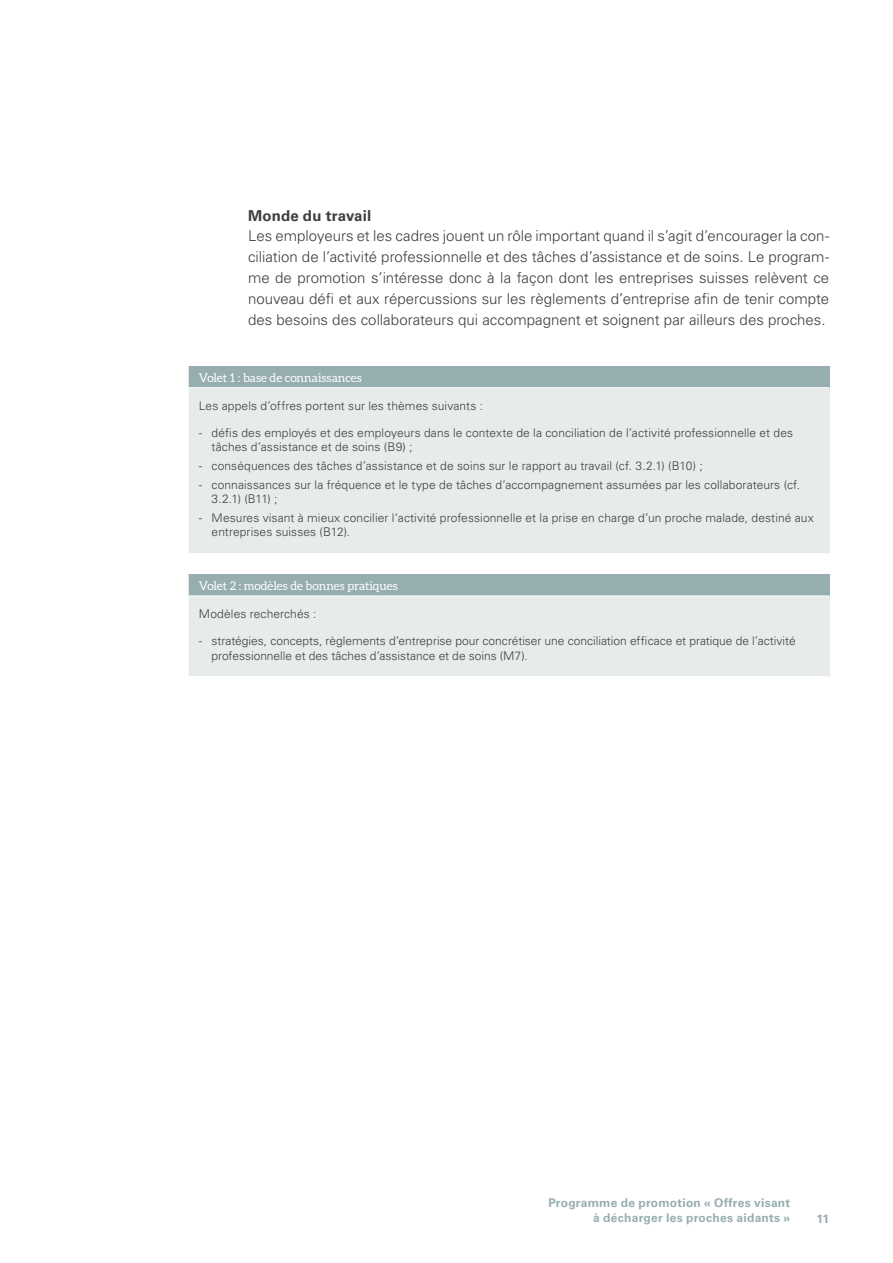
<style>
.page{position:relative;width:893px;height:1263px;background:#fff}
.page>*{position:absolute;margin:0;border:0;box-sizing:border-box;transform-origin:0 0}
.t1{font:300 15px/20.9px "Univers LT";color:#3e3e3f;text-align:justify}
.t2{font:700 15px "Univers LT";letter-spacing:.015em;color:#3e3e3f}
.t3{font:300 12px/14.4px "Univers LT";letter-spacing:.005em;color:#3e3e3f}
.t4{font:700 12px/15px "Univers LT";letter-spacing:.02em;color:#97aeb0;text-align:right}
.t5{font:12px "Aleo";color:#fff}
</style>
<div class="page">
<div style="left:188px;top:366px;width:641px;height:22px;background:#97aeb0"></div>
<div style="left:188px;top:388px;width:641px;height:165px;background:#e7ebec"></div>
<svg style="left:188px;top:366px;width:1px;height:21px"></svg>
<hr style="left:188px;top:388px;width:1px;height:165px;background:#fff">
<hr style="left:188px;top:387px;width:641px;height:1px;background:#fff">
<div style="left:188px;top:575px;width:641px;height:21px;background:#97aeb0"></div>
<div style="left:188px;top:596px;width:641px;height:81px;background:#e7ebec"></div>
<svg style="left:188px;top:575px;width:1px;height:20px"></svg>
<hr style="left:188px;top:596px;width:1px;height:80px;background:#fff">
<hr style="left:188px;top:676px;width:641px;height:1px;background:#fff">
<hr style="left:188px;top:595px;width:641px;height:1px;background:#fff">
<p class="t2" style="left:248px;top:206px;width:125px">Monde du travail</p>
<p class="t1" style="left:248px;top:226px;width:583px">Les employeurs et les cadres jouent un rôle important quand il s’agit d’encourager la con&shy;ciliation de l’activité professionnelle et des tâches d’assistance et de soins. Le program&shy;me de promotion s’intéresse donc à la façon dont les entreprises suisses relèvent ce nouveau défi et aux répercussions sur les règlements d’entreprise afin de tenir compte des besoins des collaborateurs qui accompagnent et soignent par ailleurs des proches.</p>
<p class="t5" style="left:199px;top:371px;width:164px">Volet 1 : base de connaissances</p>
<p class="t3" style="left:199px;top:398px;width:286px">Les appels d’offres portent sur les thèmes suivants :</p>
<p class="t3" style="left:212px;top:426px;width:583px;text-indent:-13px">- défis des employés et des employeurs dans le contexte de la conciliation de l’activité professionnelle et des tâches d’assistance et de soins (B9) ;</p>
<p class="t3" style="left:199px;top:459px;width:506px">- conséquences des tâches d’assistance et de soins sur le rapport au travail (cf. 3.2.1) (B10) ;</p>
<p class="t3" style="left:212px;top:477px;width:590px;text-indent:-13px">- connaissances sur la fréquence et le type de tâches d’accompagnement assumées par les collaborateurs (cf.<br>3.2.1) (B11) ;</p>
<p class="t3" style="left:212px;top:510px;width:604px;text-indent:-13px">- Mesures visant à mieux concilier l‘activité professionnelle et la prise en charge d’un proche malade, destiné aux entreprises suisses (B12).</p>
<p class="t5" style="left:199px;top:579px;width:200px">Volet 2 : modèles de bonnes pratiques</p>
<p class="t3" style="left:199px;top:607px;width:119px">Modèles recherchés :</p>
<p class="t3" style="left:212px;top:634px;width:586px;text-indent:-13px">- stratégies, concepts, règlements d’entreprise pour concrétiser une conciliation efficace et pratique de l’activité professionnelle et des tâches d’assistance et de soins (M7).</p>
<p class="t4" style="left:548px;top:1195px;width:243px">Programme de promotion « Offres visant à décharger les proches aidants »</p>
<p class="t4" style="left:816px;top:1211px;width:14px">11</p>
</div>
